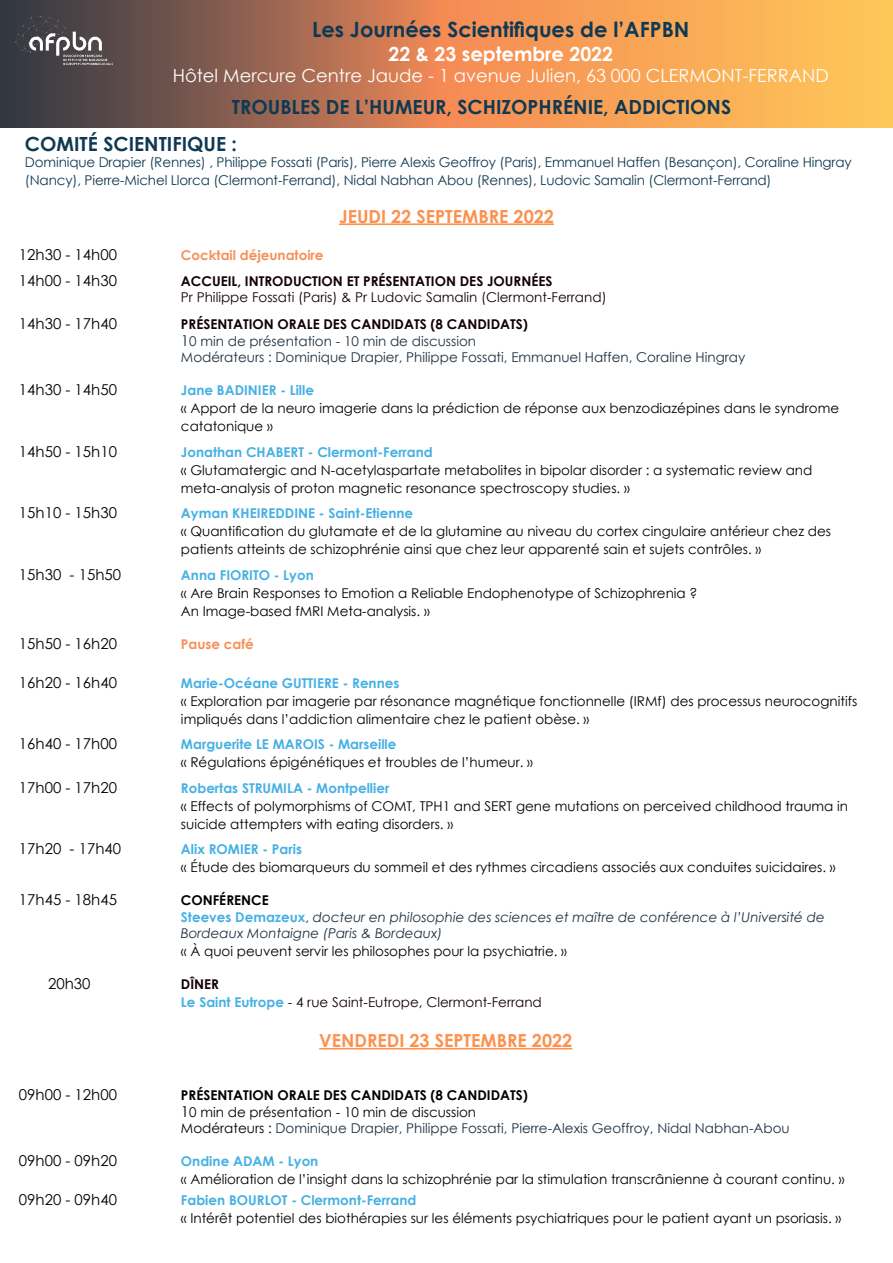
<style>
.page{position:relative;width:893px;height:1263px;background:#fff}
.page>*{position:absolute;margin:0;border:0;box-sizing:border-box;transform-origin:0 0}
.t1{font:700 21px "Century Gothic";color:#0f3953}
.t2{font:700 19.5px "Century Gothic";color:#0f3953}
.t3{font:700 19.5px "Century Gothic";color:#fff}
.t4{font:18px "Century Gothic";color:#fff}
.t5{font:700 18px "Century Gothic";color:#fc914f}
.t6{font:15px "Century Gothic";color:#000001}
.t7{font:15px "Century Gothic";color:#000105}
.t8{font:13.5px/18px "Century Gothic";color:#000001}
.t9{font:700 13.5px "Century Gothic";color:#45b0e4}
.t10{font:13.5px/18px "Century Gothic";letter-spacing:-.01em;color:#0f3953}
.t11{font:13.5px "Century Gothic";color:#1e3040}
.t12{font:italic 13.5px/16.5px "Century Gothic";color:#1e3040}
.t13{font:13.5px "Century Gothic";color:#130003}
.t14{font:700 13.5px "Century Gothic";color:#130003}
.t15{font:700 13.5px "Century Gothic";color:#000001}
.t16{font:700 13.5px "Century Gothic";color:#f69059}
.s1{font-size:15px}
.s2{font-weight:700;font-style:normal;color:#45b0e4}
.s3{font-style:normal}
.s4{font-weight:700;color:#45b0e4}
.s5{color:#000001}
</style>
<div class="page">
<svg style="left:1px;top:0;width:891px;height:128px;background:#c58552"></svg>
<img style="left:16px;top:16px;width:96px;height:49px">
<hr style="left:339px;top:223px;width:215px;height:2px;background:#fc914f">
<hr style="left:319px;top:1048px;width:253px;height:1px;background:#fc914f">
<p class="t1" style="left:312px;top:14px;width:379px">Les Journées Scientifiques de l’AFPBN</p>
<p class="t3" style="left:388px;top:39px;width:226px">22 &amp; 23 septembre 2022</p>
<p class="t4" style="left:173px;top:63px;width:658px">Hôtel Mercure Centre Jaude - 1 avenue Julien, 63 000 CLERMONT-FERRAND</p>
<p class="t2" style="left:232px;top:92px;width:501px">TROUBLES DE L’HUMEUR, SCHIZOPHRÉNIE, ADDICTIONS</p>
<p class="t2" style="left:25px;top:129px;width:214px">COMITÉ SCIENTIFIQUE :</p>
<p class="t10" style="left:25px;top:153px;width:828px">Dominique Drapier (Rennes) , Philippe Fossati (Paris), Pierre Alexis Geoffroy (Paris), Emmanuel Haffen (Besançon), Coraline Hingray (Nancy), Pierre-Michel Llorca (Clermont-Ferrand), Nidal Nabhan Abou (Rennes), Ludovic Samalin (Clermont-Ferrand)</p>
<p class="t5" style="left:339px;top:202px;width:216px">JEUDI 22 SEPTEMBRE 2022</p>
<p class="t6" style="left:19px;top:244px;width:100px">12h30 - 14h00</p>
<p class="t16" style="left:181px;top:245px;width:144px">Cocktail déjeunatoire</p>
<p class="t6" style="left:19px;top:270px;width:100px">14h00 - 14h30</p>
<p class="t14" style="left:181px;top:271px;width:373px">ACCUEIL, INTRODUCTION ET PRÉSENTATION DES JOURNÉES</p>
<p class="t13" style="left:181px;top:288px;width:427px">Pr Philippe Fossati (Paris) &amp; Pr Ludovic Samalin (Clermont-Ferrand)</p>
<p class="t7" style="left:19px;top:313px;width:100px">14h30 - 17h40</p>
<p class="t14" style="left:181px;top:314px;width:348px">PRÉSENTATION ORALE DES CANDIDATS (8 CANDIDATS)</p>
<p class="t11" style="left:181px;top:331px;width:297px"><span class="s1">1</span>0 min de présentation - 10 min de discussion</p>
<p class="t11" style="left:181px;top:348px;width:566px">Modérateurs : Dominique Drapier, Philippe Fossati, Emmanuel Haffen, Coraline Hingray</p>
<p class="t6" style="left:19px;top:379px;width:100px">14h30 - 14h50</p>
<p class="t9" style="left:181px;top:380px;width:135px">Jane BADINIER - Lille</p>
<p class="t8" style="left:181px;top:399px;width:660px">« Apport de la neuro imagerie dans la prédiction de réponse aux benzodiazépines dans le syndrome catatonique »</p>
<p class="t6" style="left:19px;top:441px;width:100px">14h50 - 15h10</p>
<p class="t9" style="left:181px;top:442px;width:253px">Jonathan CHABERT - Clermont-Ferrand</p>
<p class="t8" style="left:181px;top:461px;width:633px">« Glutamatergic and N-acetylaspartate metabolites in bipolar disorder : a systematic review and meta-analysis of proton magnetic resonance spectroscopy studies. »</p>
<p class="t6" style="left:19px;top:502px;width:100px">15h10 - 15h30</p>
<p class="t9" style="left:181px;top:503px;width:234px">Ayman KHEIREDDINE - Saint-Etienne</p>
<p class="t8" style="left:181px;top:522px;width:652px">« Quantification du glutamate et de la glutamine au niveau du cortex cingulaire antérieur chez des patients atteints de schizophrénie ainsi que chez leur apparenté sain et sujets contrôles. »</p>
<p class="t6" style="left:19px;top:564px;width:104px">15h30 - 15h50</p>
<p class="t9" style="left:181px;top:565px;width:134px">Anna FIORITO - Lyon</p>
<p class="t8" style="left:181px;top:584px;width:518px">« Are Brain Responses to Emotion a Reliable Endophenotype of Schizophrenia ?</p>
<p class="t8" style="left:181px;top:602px;width:250px">An Image-based fMRI Meta-analysis. »</p>
<p class="t6" style="left:19px;top:633px;width:100px">15h50 - 16h20</p>
<p class="t16" style="left:181px;top:634px;width:74px">Pause café</p>
<p class="t6" style="left:19px;top:672px;width:100px">16h20 - 16h40</p>
<p class="t9" style="left:181px;top:673px;width:220px">Marie-Océane GUTTIERE - Rennes</p>
<p class="t8" style="left:181px;top:692px;width:678px">« Exploration par imagerie par résonance magnétique fonctionnelle (IRMf) des processus neurocognitifs impliqués dans l’addiction alimentaire chez le patient obèse. »</p>
<p class="t6" style="left:19px;top:733px;width:100px">16h40 - 17h00</p>
<p class="t9" style="left:181px;top:734px;width:217px">Marguerite LE MAROIS - Marseille</p>
<p class="t8" style="left:181px;top:753px;width:353px">« Régulations épigénétiques et troubles de l’humeur. »</p>
<p class="t6" style="left:19px;top:777px;width:100px">17h00 - 17h20</p>
<p class="t9" style="left:181px;top:778px;width:210px">Robertas STRUMILA - Montpellier</p>
<p class="t8" style="left:181px;top:797px;width:669px">« Effects of polymorphisms of COMT, TPH1 and SERT gene mutations on perceived childhood trauma in suicide attempters with eating disorders. »</p>
<p class="t6" style="left:19px;top:838px;width:104px">17h20 - 17h40</p>
<p class="t9" style="left:181px;top:839px;width:122px">Alix ROMIER - Paris</p>
<p class="t8" style="left:181px;top:858px;width:656px">« Étude des biomarqueurs du sommeil et des rythmes circadiens associés aux conduites suicidaires. »</p>
<p class="t6" style="left:19px;top:889px;width:100px">17h45 - 18h45</p>
<p class="t15" style="left:181px;top:890px;width:89px">CONFÉRENCE</p>
<p class="t12" style="left:181px;top:908px;width:645px"><span class="s2">Steeves Demazeux</span><span class="s3">,</span> docteur en philosophie des sciences et maître de conférence à l’Université de<br>Bordeaux Montaigne (Paris &amp; Bordeaux)</p>
<p class="t8" style="left:181px;top:942px;width:387px">« À quoi peuvent servir les philosophes pour la psychiatrie. »</p>
<p class="t6" style="left:48px;top:973px;width:44px">20h30</p>
<p class="t14" style="left:181px;top:974px;width:40px">DÎNER</p>
<p class="t13" style="left:181px;top:993px;width:362px"><span class="s4">Le Saint Eutrope</span> - 4 rue Saint-Eutrope, Clermont-Ferrand</p>
<p class="t5" style="left:319px;top:1027px;width:255px">VENDREDI 23 SEPTEMBRE 2022</p>
<p class="t6" style="left:19px;top:1084px;width:100px">09h00 - 12h00</p>
<p class="t15" style="left:181px;top:1085px;width:348px">PRÉSENTATION ORALE DES CANDIDATS (8 CANDIDATS)</p>
<p class="t8" style="left:181px;top:1103px;width:297px"><span class="s1">1</span>0 min de présentation - 10 min de discussion</p>
<p class="t11" style="left:181px;top:1119px;width:610px"><span class="s5">Modérateurs :</span> Dominique Drapier, Philippe Fossati, Pierre-Alexis Geoffroy, Nidal Nabhan-Abou</p>
<p class="t6" style="left:19px;top:1150px;width:100px">09h00 - 09h20</p>
<p class="t9" style="left:181px;top:1151px;width:139px">Ondine ADAM - Lyon</p>
<p class="t8" style="left:181px;top:1170px;width:665px">« Amélioration de l’insight dans la schizophrénie par la stimulation transcrânienne à courant continu. »</p>
<p class="t6" style="left:19px;top:1189px;width:100px">09h20 - 09h40</p>
<p class="t9" style="left:181px;top:1190px;width:237px">Fabien BOURLOT - Clermont-Ferrand</p>
<p class="t8" style="left:181px;top:1209px;width:662px">« Intérêt potentiel des biothérapies sur les éléments psychiatriques pour le patient ayant un psoriasis. »</p>
</div>
